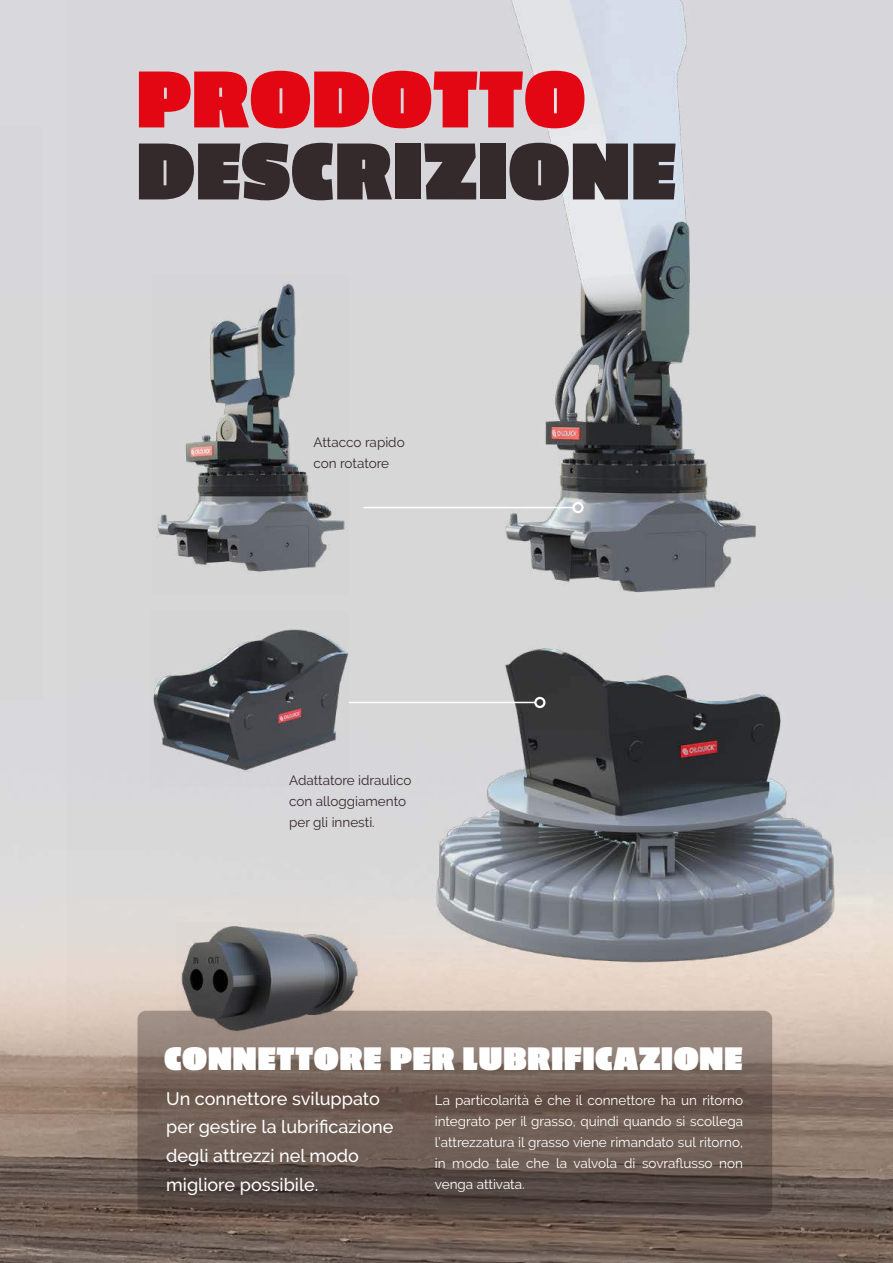
<style>
.page{position:relative;width:893px;height:1263px;background:#fff}
.page>*{position:absolute;margin:0;border:0;box-sizing:border-box;transform-origin:0 0}
.t1{font:900 90px "Passion One";letter-spacing:.02em;color:#34292b}
.t2{font:900 90px "Passion One";letter-spacing:.02em;color:#e30613}
.t3{font:900 36.45px "Passion One";letter-spacing:.03em;color:#fff}
.t4{font:500 18px/28.7px "Raleway";color:#fff}
.t5{font:13.5px/21px "Raleway";color:#fff;text-align:justify}
.t6{font:13.5px/21px "Raleway";color:#34292b}
</style>
<div class="page">
<img style="left:0;top:0;width:893px;height:1263px">
<img style="left:68px;top:0;width:825px;height:1042px">
<hr style="left:364px;top:507px;width:209px;height:1px;background:#fff">
<div style="left:572px;top:502px;width:12px;height:11px;border:2px solid #fff;border-radius:50%"></div>
<hr style="left:349px;top:702px;width:186px;height:1px;background:#fff">
<div style="left:534px;top:697px;width:11px;height:11px;border:2px solid #fff;border-radius:50%"></div>
<img style="left:152px;top:274px;width:197px;height:321px">
<img style="left:150px;top:611px;width:199px;height:175px">
<img style="left:0;top:0;width:1px;height:127px">
<div style="left:0;top:127px;width:43px;height:572px;background:#d7d7d7"></div>
<svg style="left:137px;top:1011px;width:635px;height:203px;background:#716058"></svg>
<img style="left:177px;top:923px;width:182px;height:111px">
<h1 class="t2" style="left:137px;top:56px;width:449px">PRODOTTO</h1>
<h1 class="t1" style="left:137px;top:128px;width:540px">DESCRIZIONE</h1>
<p class="t6" style="left:314px;top:432px;width:93px">Attacco rapido con rotatore</p>
<p class="t6" style="left:289px;top:770px;width:124px">Adattatore idraulico con alloggiamento per gli innesti.</p>
<h2 class="t3" style="left:164px;top:1041px;width:579px">CONNETTORE PER LUBRIFICAZIONE</h2>
<h3 class="t4" style="left:166px;top:1084px;width:229px">Un connettore sviluppato per gestire la lubrificazione degli attrezzi nel modo migliore possibile.</h3>
<p class="t5" style="left:435px;top:1089px;width:310px">La particolarità è che il connettore ha un ritorno integrato per il grasso, quindi quando si scollega l’attrezzatura il grasso viene rimandato sul ritorno, in modo tale che la valvola di sovraflusso non venga attivata.</p>
</div>
